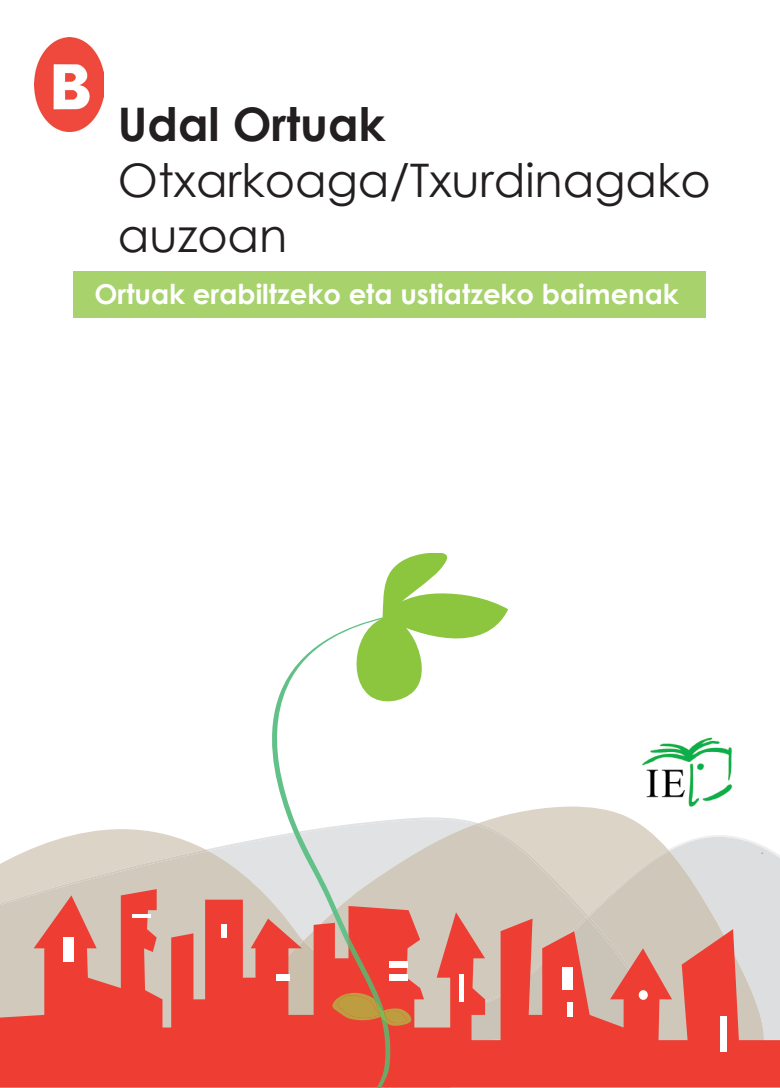
<style>
.page{position:relative;width:780px;height:1088px;background:#fff}
.page>*{position:absolute;margin:0;border:0;box-sizing:border-box;transform-origin:0 0}
.t1{font:46.25px/55.5px "Century Gothic";color:#231f20}
.t2{font:700 46.25px "Century Gothic";color:#231f20}
.t3{font:700 27.5px "Century Gothic";color:#fff}
</style>
<div class="page">
<img style="left:34px;top:37px;width:69px;height:95px">
<svg style="left:747px;top:840px;width:33px;height:49px"></svg>
<svg style="left:405px;top:806px;width:342px;height:43px"></svg>
<svg style="left:651px;top:849px;width:99px;height:40px;background:#d8d7d4"></svg>
<svg style="left:404px;top:823px;width:183px;height:6px"></svg>
<svg style="left:651px;top:889px;width:129px;height:198px;background:#e08f87"></svg>
<svg style="left:272px;top:629px;width:117px;height:200px"></svg>
<svg style="left:346px;top:554px;width:162px;height:151px"></svg>
<svg style="left:0;top:829px;width:651px;height:259px;background:#e0887d"></svg>
<div style="left:64px;top:937px;width:10px;height:25px;background:#fff"></div>
<div style="left:389px;top:961px;width:18px;height:7px;background:#fff"></div>
<div style="left:389px;top:974px;width:18px;height:7px;background:#fff"></div>
<div style="left:561px;top:968px;width:11px;height:22px;background:#fff"></div>
<div style="left:567px;top:1002px;width:5px;height:15px;background:#fff"></div>
<div style="left:221px;top:924px;width:6px;height:13px;background:#fff"></div>
<div style="left:638px;top:990px;width:9px;height:10px;background:#fff;border-radius:50%"></div>
<div style="left:719px;top:1017px;width:7px;height:35px;background:#fff"></div>
<hr style="left:459px;top:974px;width:4px;height:28px;background:#fff">
<div style="left:276px;top:974px;width:14px;height:7px;background:#fff"></div>
<hr style="left:132px;top:914px;width:18px;height:3px;background:#fff">
<div style="left:73px;top:272px;width:632px;height:46px;background:#a8d26c"></div>
<img style="left:638px;top:737px;width:98px;height:71px">
<h1 class="t2" style="left:118px;top:89px;width:269px">Udal Ortuak</h1>
<h1 class="t1" style="left:118px;top:151px;width:594px">Otxarkoaga/Txurdinagako auzoan</h1>
<p class="t3" style="left:94px;top:273px;width:586px">Ortuak erabiltzeko eta ustiatzeko baimenak</p>
</div>
